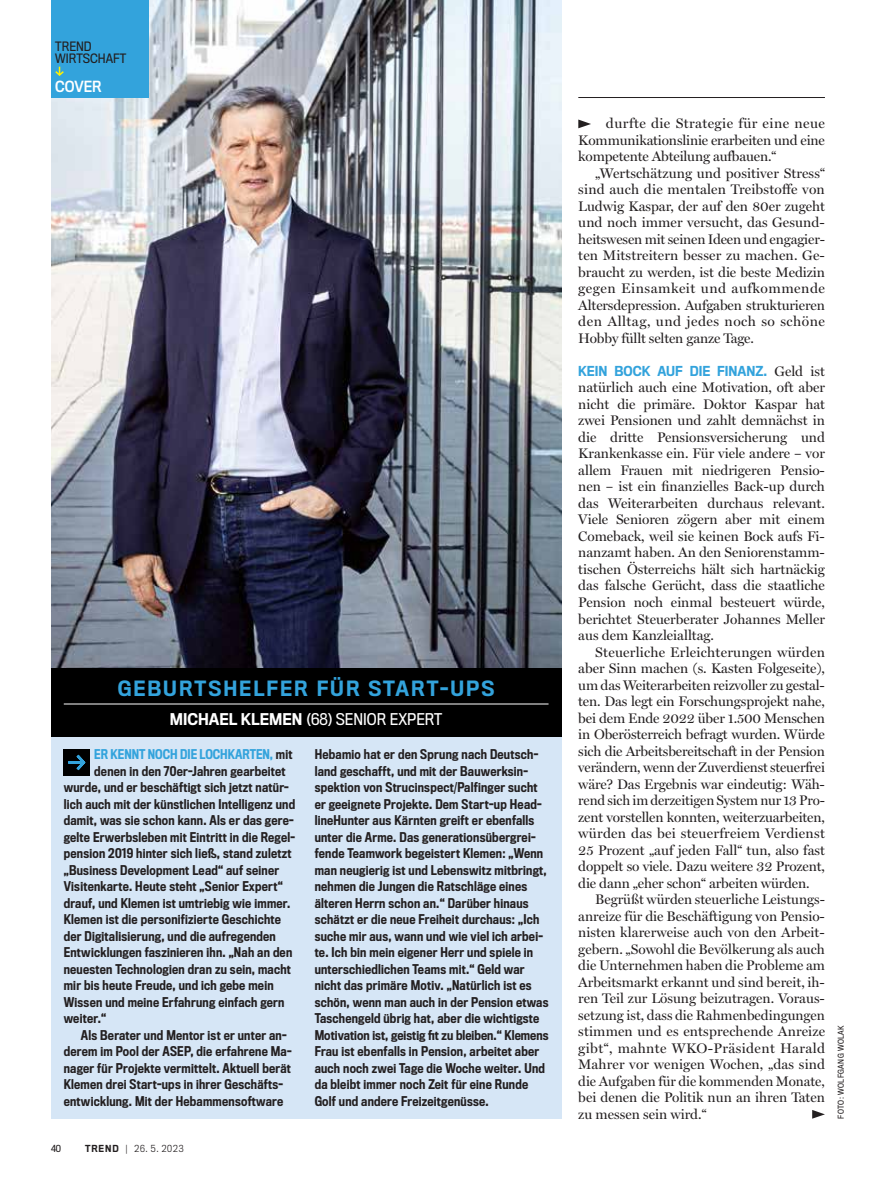
<style>
.page{position:relative;width:893px;height:1191px;background:#fff}
.page>*{position:absolute;margin:0;border:0;box-sizing:border-box;transform-origin:0 0}
.t1{font:500 19.5px "Titling Gothic FB Narrow";letter-spacing:.1em;color:#33a3dc}
.t2{font:15px "Titling Gothic FB Narrow";color:#fff}
.t3{font:14.25px "Titling Gothic FB Narrow Standard";color:#fff}
.t4{font:13.95px/16.5px "Miller Display";letter-spacing:-.01em;color:#231f20;text-align:justify}
.t5{font:500 12.75px "Titling Gothic FB Narrow";color:#33a3dc}
.t6{font:500 12.45px/16.5px "Titling Gothic FB Cond";letter-spacing:.02em;color:#231f20}
.t7{font:500 12.45px "Titling Gothic FB Cond";color:#33a3dc}
.t8{font:12px/12px "Titling Gothic FB Narrow";color:#231f20}
.t9{font:300 9px "Titling Gothic FB Narrow";letter-spacing:.1em;color:#231f20}
.t10{font:9px "Titling Gothic FB Narrow";color:#231f20}
.t11{font:7.5px "Titling Gothic FB Narrow";letter-spacing:.05em;color:#231f20}
.s1{font-weight:500}
.s2{color:#231f20}
.s3{font-family:"Miller Display";font-weight:400;font-size:13.95px;color:#231f20}
</style>
<div class="page">
<img style="left:51px;top:0;width:510px;height:668px">
<div style="left:51px;top:736px;width:510px;height:382px;background:#d6e6f6"></div>
<div style="left:64px;top:749px;width:26px;height:26px;background:#000"></div>
<svg style="left:68px;top:754px;width:17px;height:16px"></svg>
<svg style="left:578px;top:119px;width:13px;height:9px"></svg>
<svg style="left:812px;top:1110px;width:13px;height:8px"></svg>
<hr style="left:578px;top:97px;width:247px;height:1px;background:#231f20">
<div style="left:51px;top:668px;width:510px;height:68px;background:#000"></div>
<hr style="left:64px;top:703px;width:485px;height:1px;background:#fff">
<div style="left:51px;top:0;width:98px;height:98px;background:#33a3dc"></div>
<svg style="left:55px;top:67px;width:9px;height:9px"></svg>
<p class="t8" style="left:55px;top:40px;width:72px">TREND<br>WIRTSCHAFT</p>
<p class="t3" style="left:55px;top:78px;width:48px">COVER</p>
<h1 class="t1" style="left:118px;top:677px;width:378px">GEBURTSHELFER FÜR START-UPS</h1>
<p class="t2" style="left:170px;top:710px;width:274px"><span class="s1">MICHAEL KLEMEN</span> (68) SENIOR EXPERT</p>
<p class="t7" style="left:94px;top:747px;width:200px">ER KENNT NOCH DIE LOCHKARTEN, <span class="s2">mit</span></p>
<p class="t6" style="left:94px;top:763px;width:193px">denen in den 70er-Jahren gearbeitet</p>
<p class="t6" style="left:64px;top:779px;width:227px">wurde, und er beschäftigt sich jetzt natür-</p>
<p class="t6" style="left:64px;top:796px;width:233px">lich auch mit der künstlichen Intelligenz und</p>
<p class="t6" style="left:64px;top:812px;width:231px">damit, was sie schon kann. Als er das gere-</p>
<p class="t6" style="left:64px;top:829px;width:233px">gelte Erwerbsleben mit Eintritt in die Regel-</p>
<p class="t6" style="left:64px;top:845px;width:229px">pension 2019 hinter sich ließ, stand zuletzt</p>
<p class="t6" style="left:64px;top:862px;width:217px">„Business Development Lead“ auf seiner</p>
<p class="t6" style="left:64px;top:878px;width:221px">Visitenkarte. Heute steht „Senior Expert“</p>
<p class="t6" style="left:64px;top:895px;width:228px">drauf, und Klemen ist umtriebig wie immer.</p>
<p class="t6" style="left:64px;top:911px;width:219px">Klemen ist die personifizierte Geschichte</p>
<p class="t6" style="left:64px;top:928px;width:214px">der Digitalisierung, und die aufregenden</p>
<p class="t6" style="left:64px;top:944px;width:230px">Entwicklungen faszinieren ihn. „Nah an den</p>
<p class="t6" style="left:64px;top:961px;width:229px">neuesten Technologien dran zu sein, macht</p>
<p class="t6" style="left:64px;top:977px;width:211px">mir bis heute Freude, und ich gebe mein</p>
<p class="t6" style="left:64px;top:994px;width:222px">Wissen und meine Erfahrung einfach gern</p>
<p class="t6" style="left:64px;top:1010px;width:44px">weiter.“</p>
<p class="t6" style="left:81px;top:1027px;width:207px">Als Berater und Mentor ist er unter an-</p>
<p class="t6" style="left:64px;top:1043px;width:229px">derem im Pool der ASEP, die erfahrene Ma-</p>
<p class="t6" style="left:64px;top:1060px;width:229px">nager für Projekte vermittelt. Aktuell berät</p>
<p class="t6" style="left:64px;top:1076px;width:221px">Klemen drei Start-ups in ihrer Geschäfts-</p>
<p class="t6" style="left:64px;top:1093px;width:221px">entwicklung. Mit der Hebammensoftware</p>
<p class="t10" style="left:51px;top:1143px;width:12px">40</p>
<p class="t9" style="left:85px;top:1143px;width:100px"><span class="s1">TREND</span> | 26. 5. 2023</p>
<p class="t6" style="left:315px;top:746px;width:235px">Hebamio hat er den Sprung nach Deutsch&shy;land geschafft, und mit der Bauwerksin&shy;spektion von Strucinspect/Palfinger sucht er geeignete Projekte. Dem Start-up Head&shy;lineHunter aus Kärnten greift er ebenfalls unter die Arme. Das generationsübergrei&shy;fende Teamwork begeistert Klemen: „Wenn man neugierig ist und Lebenswitz mitbringt, nehmen die Jungen die Ratschläge eines älteren Herrn schon an.“ Darüber hinaus schätzt er die neue Freiheit durchaus: „Ich suche mir aus, wann und wie viel ich arbei&shy;te. Ich bin mein eigener Herr und spiele in unterschiedlichen Teams mit.“ Geld war nicht das primäre Motiv. „Natürlich ist es schön, wenn man auch in der Pension etwas Taschengeld übrig hat, aber die wichtigste Motivation ist, geistig fit zu bleiben.“ Klemens Frau ist ebenfalls in Pension, arbeitet aber auch noch zwei Tage die Woche weiter. Und da bleibt immer noch Zeit für eine Runde Golf und andere Freizeitgenüsse.</p>
<p class="t4" style="left:578px;top:116px;width:248px;text-indent:28px">durfte die Strategie für eine neue Kommunikationslinie erarbeiten und eine kompetente Abteilung aufbauen.“</p>
<p class="t4" style="left:578px;top:165px;width:248px;text-indent:17px">„Wertschätzung und positiver Stress“ sind auch die mentalen Treibstoffe von Ludwig Kaspar, der auf den 80er zugeht und noch immer versucht, das Gesund&shy;heitswesen mit seinen Ideen und engagier&shy;ten Mitstreitern besser zu machen. Ge&shy;braucht zu werden, ist die beste Medizin gegen Einsamkeit und aufkommende Altersdepression. Aufgaben strukturieren den Alltag, und jedes noch so schöne Hobby füllt selten ganze Tage.</p>
<p class="t5" style="left:578px;top:364px;width:248px">KEIN BOCK AUF DIE FINANZ. <span class="s3">Geld ist</span></p>
<p class="t4" style="left:578px;top:380px;width:248px">natürlich auch eine Motivation, oft aber nicht die primäre. Doktor Kaspar hat zwei Pensionen und zahlt demnächst in die dritte Pensionsversicherung und Krankenkasse ein. Für viele andere – vor allem Frauen mit niedrigeren Pensio&shy;nen – ist ein finanzielles Back-up durch das Weiterarbeiten durchaus relevant.<br>Viele Senioren zögern aber mit einem Comeback, weil sie keinen Bock aufs Fi&shy;nanzamt haben. An den Seniorenstamm&shy;tischen Österreichs hält sich hartnäckig das falsche Gerücht, dass die staatliche Pension noch einmal besteuert würde, berichtet Steuerberater Johannes Meller aus dem Kanzleialltag.</p>
<p class="t4" style="left:578px;top:644px;width:248px;text-indent:17px">Steuerliche Erleichterungen würden aber Sinn machen (s. Kasten Folgeseite), um das Weiterarbeiten reizvoller zu gestal&shy;ten. Das legt ein Forschungsprojekt nahe, bei dem Ende 2022 über 1.500 Menschen in Oberösterreich befragt wurden. Würde sich die Arbeitsbereitschaft in der Pension verändern, wenn der Zuverdienst steuerfrei wäre? Das Ergebnis war eindeutig: Wäh&shy;rend sich im derzeitigen System nur 13 Pro&shy;zent vorstellen konnten, weiterzuarbeiten, würden das bei steuerfreiem Verdienst 25 Prozent „auf jeden Fall“ tun, also fast doppelt so viele. Dazu weitere 32 Prozent, die dann „eher schon“ arbeiten würden.</p>
<p class="t4" style="left:578px;top:891px;width:248px;text-indent:17px">Begrüßt würden steuerliche Leistungs&shy;anreize für die Beschäftigung von Pensio&shy;nisten klarerweise auch von den Arbeit&shy;gebern. „Sowohl die Bevölkerung als auch die Unternehmen haben die Probleme am Arbeitsmarkt erkannt und sind bereit, ih&shy;ren Teil zur Lösung beizutragen. Voraus&shy;setzung ist, dass die Rahmenbedingungen stimmen und es entsprechende Anreize gibt“, mahnte WKO-Präsident Harald Mahrer vor wenigen Wochen, „das sind die Aufgaben für die kommenden Monate, bei denen die Politik nun an ihren Taten zu messen sein wird.“</p>
<p class="t11" style="left:836px;top:1118px;width:95px;rotate:-90deg">FOTO: WOLFGANG WOLAK</p>
</div>
